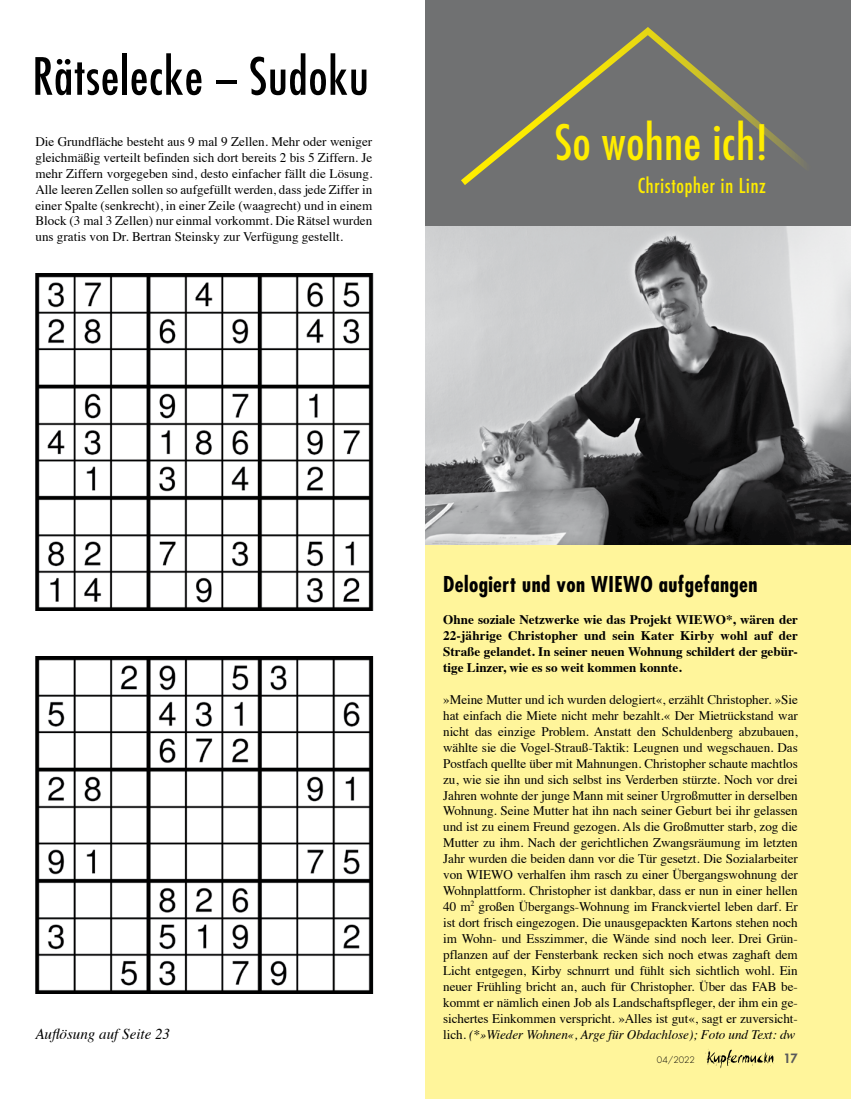
<style>
.page{position:relative;width:851px;height:1099px;background:#fff}
.page>*{position:absolute;margin:0;border:0;box-sizing:border-box;transform-origin:0 0}
.t1{font:condensed 50px "Futura";letter-spacing:.02em;color:#000}
.t2{font:condensed 47.5px "Futura";letter-spacing:.02em;color:#ffed00}
.t3{font:700 condensed 21.25px "Futura";letter-spacing:.02em;color:#000}
.t4{font:condensed 20px "Futura";letter-spacing:.04em;color:#ffed00}
.t5{font:italic 15px "Times";color:#000}
.t6{font:13.12px/15.9px "Times";letter-spacing:-.005em;color:#000;text-align:justify}
.t7{font:700 13.12px/15.9px "Times";color:#000;text-align:justify}
.t8{font:800 12.5px "Futura";color:#58585a}
.t9{font:300 8.75px "Futura";color:#000}
.s1{font-style:italic}
</style>
<div class="page">
<div style="left:425px;top:225px;width:425px;height:873px;background:#fff59b"></div>
<img style="left:425px;top:225px;width:425px;height:319px">
<div style="left:425px;top:0;width:425px;height:225px;background:#707172"></div>
<svg style="left:461px;top:27px;width:340px;height:158px"></svg>
<img style="left:35px;top:273px;width:339px;height:337px">
<img style="left:35px;top:656px;width:339px;height:337px">
<svg style="left:705px;top:1049px;width:68px;height:19px"></svg>
<h1 class="t1" style="left:32px;top:45px;width:338px">Rätselecke − Sudoku</h1>
<p class="t6" style="left:35px;top:132px;width:338px">Die Grundfläche besteht aus 9 mal 9 Zellen. Mehr oder weniger gleichmäßig verteilt befinden sich dort bereits 2 bis 5 Ziffern. Je mehr Ziffern vorgegeben sind, desto einfacher fällt die Lösung.<br>Alle leeren Zellen sollen so aufgefüllt werden, dass jede Ziffer in einer Spalte (senkrecht), in einer Zeile (waagrecht) und in einem Block (3 mal 3 Zellen) nur einmal vorkommt. Die Rätsel wurden uns gratis von Dr. Bertran Steinsky zur Verfügung gestellt.</p>
<h2 class="t2" style="left:555px;top:112px;width:214px">So wohne ich!</h2>
<h3 class="t4" style="left:637px;top:173px;width:130px">Christopher in Linz</h3>
<p class="t5" style="left:35px;top:1020px;width:136px">Auflösung auf Seite 23</p>
<h3 class="t3" style="left:443px;top:570px;width:316px">Delogiert und von WIEWO aufgefangen</h3>
<p class="t7" style="left:443px;top:610px;width:356px">Ohne soziale Netzwerke wie das Projekt WIEWO*, wären der 22-jährige Christopher und sein Kater Kirby wohl auf der Straße gelandet. In seiner neuen Wohnung schildert der gebür&shy;tige Linzer, wie es so weit kommen konnte.</p>
<p class="t6" style="left:443px;top:690px;width:356px">»Meine Mutter und ich wurden delogiert«, erzählt Christopher. »Sie hat einfach die Miete nicht mehr bezahlt.« Der Mietrückstand war nicht das einzige Problem. Anstatt den Schuldenberg abzubauen, wählte sie die Vogel-Strauß-Taktik: Leugnen und wegschauen. Das Postfach quellte über mit Mahnungen. Christopher schaute machtlos zu, wie sie ihn und sich selbst ins Verderben stürzte. Noch vor drei Jahren wohnte der junge Mann mit seiner Urgroßmutter in derselben Wohnung. Seine Mutter hat ihn nach seiner Geburt bei ihr gelassen und ist zu einem Freund gezogen. Als die Großmutter starb, zog die Mutter zu ihm. Nach der gerichtlichen Zwangsräumung im letzten Jahr wurden die beiden dann vor die Tür gesetzt. Die Sozialarbeiter von WIEWO verhalfen ihm rasch zu einer Übergangswohnung der Wohnplattform. Christopher ist dankbar, dass er nun in einer hellen 40 m<sup>2</sup> großen Übergangs-Wohnung im Franckviertel leben darf. Er ist dort frisch eingezogen. Die unausgepackten Kartons stehen noch im Wohn- und Esszimmer, die Wände sind noch leer. Drei Grün&shy;pflanzen auf der Fensterbank recken sich noch etwas zaghaft dem Licht entgegen, Kirby schnurrt und fühlt sich sichtlich wohl. Ein neuer Frühling bricht an, auch für Christopher. Über das FAB be&shy;kommt er nämlich einen Job als Landschaftspfleger, der ihm ein ge&shy;sichertes Einkommen verspricht. »Alles ist gut«, sagt er zuversicht&shy;lich<span class="s1">. (*»Wieder Wohnen«, Arge für Obdachlose); Foto und Text: dw</span></p>
<p class="t9" style="left:656px;top:1054px;width:40px">04/2022</p>
<p class="t8" style="left:783px;top:1050px;width:16px">17</p>
</div>
